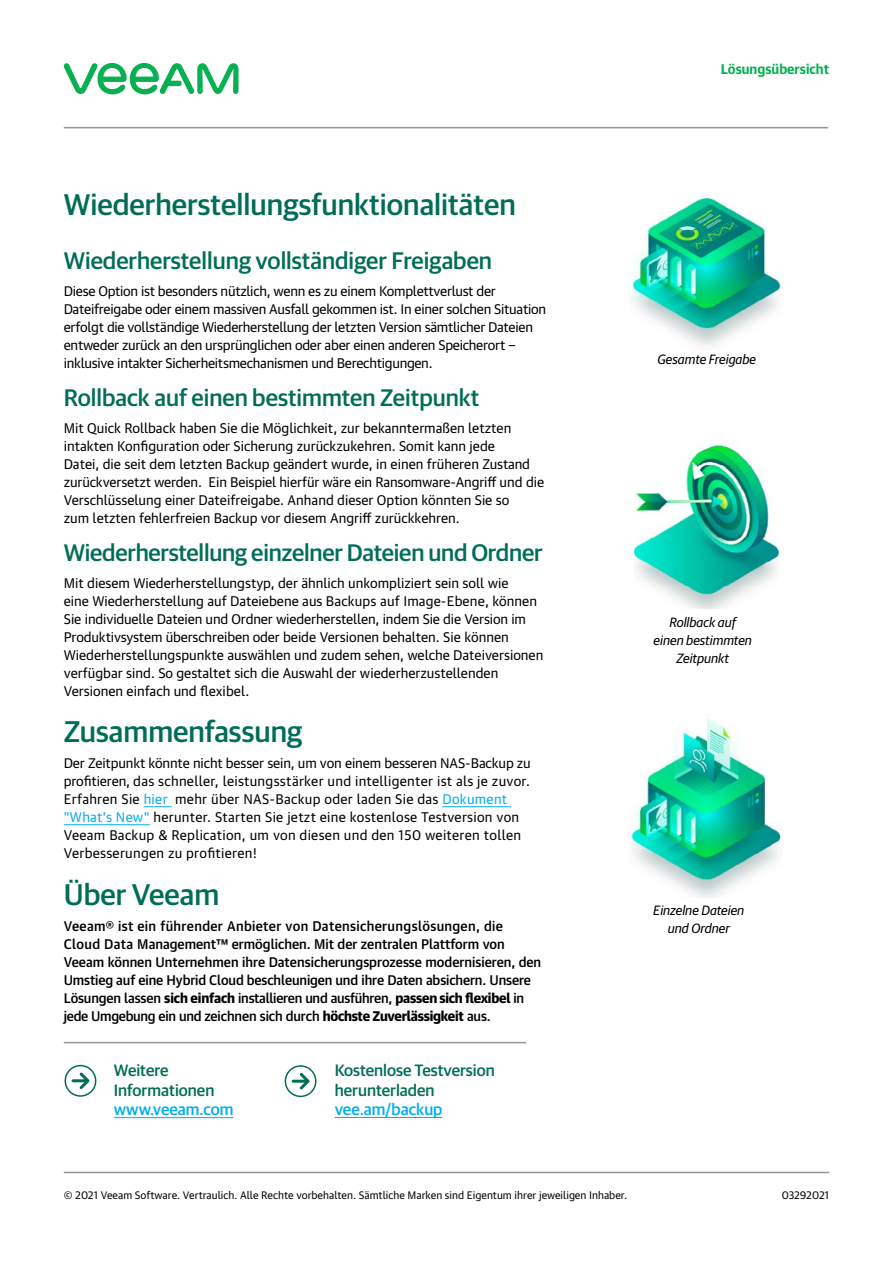
<style>
.page{position:relative;width:893px;height:1263px;background:#fff}
.page>*{position:absolute;margin:0;border:0;box-sizing:border-box;transform-origin:0 0}
.t1{font:500 30px "Guardian Sans Cy";color:#006d58}
.t2{font:500 24px "Guardian Sans Cy";letter-spacing:-.005em;color:#006d58}
.t3{font:500 16.5px/19.5px "Guardian Sans Cy";color:#006d58}
.t4{font:500 16.5px "Guardian Sans Cy";color:#00aeef}
.t5{font:13.5px/18px "Guardian Text Sans Cy";color:#000}
.t6{font:500 13.5px/18px "Guardian Text Sans Cy";color:#000}
.t7{font:13.5px/18px "Guardian Text Sans Cy";letter-spacing:.02em;color:#000}
.t8{font:13.5px/18px "Guardian Text Sans Cy";letter-spacing:-.02em;color:#000}
.t9{font:italic 13.5px/18px "Guardian Sans Cy";color:#000;text-align:center}
.t10{font:700 13.5px "Guardian Text Sans Cy";color:#07b152}
.t11{font:10.5px "Guardian Text Sans Cy";color:#000}
.s1{color:#00aeef}
.s2{font-weight:900}
</style>
<div class="page">
<hr style="left:64px;top:127px;width:764px;height:1px;background:#939598">
<hr style="left:64px;top:1172px;width:765px;height:1px;background:#939598">
<svg style="left:63px;top:63px;width:176px;height:31px"></svg>
<svg style="left:144px;top:806px;width:28px;height:1px"></svg>
<hr style="left:442px;top:806px;width:69px;height:1px;background:#00aeef">
<hr style="left:64px;top:824px;width:86px;height:1px;background:#00aeef">
<hr style="left:114px;top:1117px;width:120px;height:1px;background:#00aeef">
<hr style="left:335px;top:1117px;width:107px;height:1px;background:#00aeef">
<hr style="left:64px;top:1042px;width:462px;height:1px;background:#939598">
<div style="left:65px;top:1065px;width:31px;height:32px;border:2px solid #006d58;border-radius:50%"></div>
<svg style="left:77px;top:1070px;width:15px;height:22px"></svg>
<hr style="left:73px;top:1079px;width:14px;height:3px;background:#006d58">
<div style="left:285px;top:1065px;width:32px;height:32px;border:2px solid #006d58;border-radius:50%"></div>
<svg style="left:297px;top:1070px;width:15px;height:22px"></svg>
<hr style="left:293px;top:1080px;width:15px;height:3px;background:#006d58">
<img style="left:631px;top:718px;width:150px;height:180px">
<img style="left:630px;top:197px;width:151px;height:149px">
<img style="left:635px;top:443px;width:143px;height:165px">
<h1 class="t1" style="left:64px;top:183px;width:454px">Wiederherstellungsfunktionalitäten</h1>
<h2 class="t2" style="left:64px;top:244px;width:430px">Wiederherstellung vollständiger Freigaben</h2>
<p class="t8" style="left:64px;top:281px;width:484px">Diese Option ist besonders nützlich, wenn es zu einem Komplettverlust der Dateifreigabe oder einem massiven Ausfall gekommen ist. In einer solchen Situation erfolgt die vollständige Wiederherstellung der letzten Version sämtlicher Dateien entweder zurück an den ursprünglichen oder aber einen anderen Speicherort − inklusive intakter Sicherheitsmechanismen und Berechtigungen.</p>
<h2 class="t2" style="left:64px;top:381px;width:417px">Rollback auf einen bestimmten Zeitpunkt</h2>
<p class="t5" style="left:64px;top:418px;width:482px">Mit Quick Rollback haben Sie die Möglichkeit, zur bekanntermaßen letzten intakten Konfiguration oder Sicherung zurückzukehren. Somit kann jede<br>Datei, die seit dem letzten Backup geändert wurde, in einen früheren Zustand zurückversetzt werden. Ein Beispiel hierfür wäre ein Ransomware-Angriff und die Verschlüsselung einer Dateifreigabe. Anhand dieser Option könnten Sie so<br>zum letzten fehlerfreien Backup vor diesem Angriff zurückkehren.</p>
<h2 class="t2" style="left:64px;top:536px;width:480px">Wiederherstellung einzelner Dateien und Ordner</h2>
<p class="t5" style="left:64px;top:573px;width:481px">Mit diesem Wiederherstellungstyp, der ähnlich unkompliziert sein soll wie<br>eine Wiederherstellung auf Dateiebene aus Backups auf Image-Ebene, können Sie individuelle Dateien und Ordner wiederherstellen, indem Sie die Version im Produktivsystem überschreiben oder beide Versionen behalten. Sie können Wiederherstellungspunkte auswählen und zudem sehen, welche Dateiversionen verfügbar sind. So gestaltet sich die Auswahl der wiederherzustellenden Versionen einfach und flexibel.</p>
<h1 class="t1" style="left:64px;top:710px;width:240px">Zusammenfassung</h1>
<p class="t7" style="left:64px;top:753px;width:469px">Der Zeitpunkt könnte nicht besser sein, um von einem besseren NAS-Backup zu profitieren, das schneller, leistungsstärker und intelligenter ist als je zuvor.<br>Erfahren Sie <span class="s1">hier</span> mehr über NAS-Backup oder laden Sie das <span class="s1">Dokument "What’s New"</span> herunter. Starten Sie jetzt eine kostenlose Testversion von Veeam Backup &amp; Replication, um von diesen und den 150 weiteren tollen Verbesserungen zu profitieren!</p>
<h1 class="t1" style="left:64px;top:872px;width:157px">Über Veeam</h1>
<p class="t6" style="left:64px;top:916px;width:479px">Veeam® ist ein führender Anbieter von Datensicherungslösungen, die Cloud Data Management™ ermöglichen. Mit der zentralen Plattform von Veeam können Unternehmen ihre Datensicherungsprozesse modernisieren, den Umstieg auf eine Hybrid Cloud beschleunigen und ihre Daten absichern. Unsere Lösungen lassen <span class="s2">sich einfach</span> installieren und ausführen, <span class="s2">passen sich flexibel</span> in jede Umgebung ein und zeichnen sich durch <span class="s2">höchste Zuverlässigkeit</span> aus.</p>
<p class="t3" style="left:114px;top:1059px;width:102px">Weitere<br>Informationen</p>
<p class="t4" style="left:114px;top:1098px;width:121px">www.veeam.com</p>
<p class="t3" style="left:335px;top:1059px;width:162px">Kostenlose Testversion herunterladen</p>
<p class="t4" style="left:335px;top:1097px;width:109px">vee.am/backup</p>
<p class="t10" style="left:721px;top:57px;width:110px">Lösungsübersicht</p>
<p class="t9" style="left:657px;top:349px;width:100px">Gesamte Freigabe</p>
<p class="t9" style="left:654px;top:612px;width:100px">Rollback auf einen bestimmten<br>Zeitpunkt</p>
<p class="t9" style="left:653px;top:901px;width:93px">Einzelne Dateien und Ordner</p>
<p class="t11" style="left:64px;top:1186px;width:565px">© 2021 Veeam Software. Vertraulich. Alle Rechte vorbehalten. Sämtliche Marken sind Eigentum ihrer jeweiligen Inhaber.</p>
<p class="t11" style="left:782px;top:1186px;width:49px">03292021</p>
</div>
